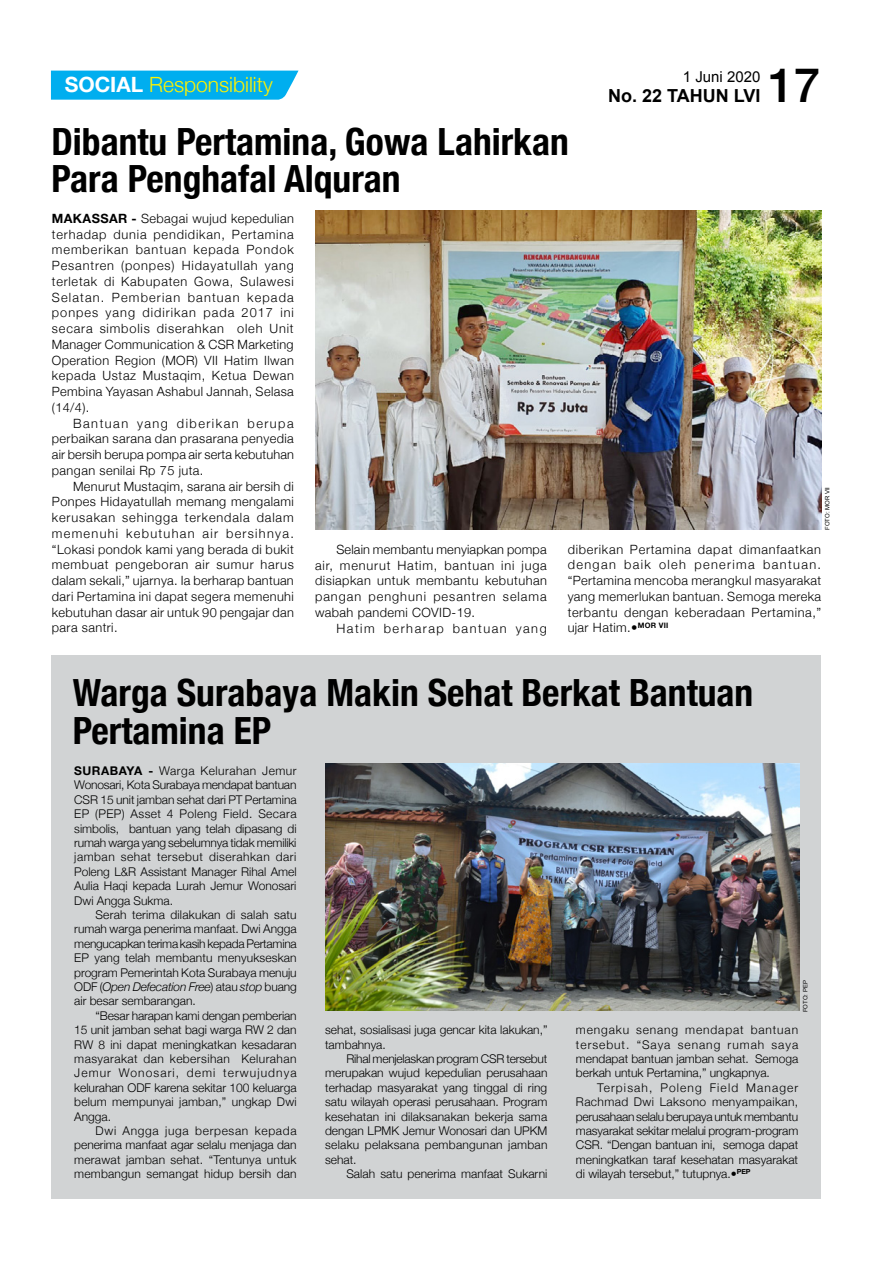
<style>
.page{position:relative;width:893px;height:1263px;background:#fff}
.page>*{position:absolute;margin:0;border:0;box-sizing:border-box;transform-origin:0 0}
.t1{font:500 47.25px "Helvetica Neue";color:#000}
.t2{font:700 condensed 37.5px/37.5px "Helvetica Neue";color:#000}
.t3{font:300 21px "Helvetica Neue";color:#fff200}
.t4{font:700 18px "Arial";color:#000}
.t5{font:15px "Arial";color:#000}
.t6{font:300 12.75px/15.8px "Helvetica Neue";letter-spacing:.03em;color:#000;text-align:justify}
.t7{font:300 12.75px "Helvetica Neue";letter-spacing:.12em;color:#000}
.t8{font:300 12px/14.4px "Helvetica Neue";color:#000;text-align:justify}
.t9{font:6px "Arial";color:#000}
.s1{font-weight:700;color:#fff}
.s2{font-weight:700}
.s3{font-style:italic}
</style>
<div class="page">
<svg style="left:50px;top:70px;width:249px;height:30px;background:#11b3f0"></svg>
<div style="left:51px;top:655px;width:770px;height:544px;background:#d1d3d4"></div>
<img style="left:325px;top:763px;width:475px;height:248px">
<img style="left:315px;top:211px;width:506px;height:319px">
<h3 class="t3" style="left:65px;top:68px;width:210px"><span class="s1">SOCIAL</span> Responsibility</h3>
<h2 class="t2" style="left:51px;top:120px;width:519px">Dibantu Pertamina, Gowa Lahirkan<br>Para Penghafal Alquran</h2>
<p class="t5" style="left:683px;top:67px;width:79px">1 Juni 2020</p>
<h3 class="t4" style="left:608px;top:84px;width:154px">No. 22 TAHUN LVI</h3>
<h1 class="t1" style="left:768px;top:47px;width:54px">17</h1>
<p class="t6" style="left:52px;top:210px;width:244px"><span class="s2">MAKASSAR -</span> Sebagai wujud kepedulian terhadap dunia pendidikan, Pertamina memberikan bantuan kepada Pondok Pesantren (ponpes) Hidayatullah yang terletak di Kabupaten Gowa, Sulawesi Selatan. Pemberian bantuan kepada ponpes yang didirikan pada 2017 ini secara simbolis diserahkan oleh Unit Manager Communication &amp; CSR Marketing Operation Region (MOR) VII Hatim Ilwan kepada Ustaz Mustaqim, Ketua Dewan Pembina Yayasan Ashabul Jannah, Selasa (14/4).</p>
<p class="t6" style="left:52px;top:414px;width:243px;text-indent:21px">Bantuan yang diberikan berupa perbaikan sarana dan prasarana penyedia air bersih berupa pompa air serta kebutuhan pangan senilai Rp 75 juta.</p>
<p class="t6" style="left:52px;top:477px;width:244px;text-indent:21px">Menurut Mustaqim, sarana air bersih di Ponpes Hidayatullah memang mengalami kerusakan sehingga terkendala dalam memenuhi kebutuhan air bersihnya. “Lokasi pondok kami yang berada di bukit membuat pengeboran air sumur harus dalam sekali,” ujarnya. Ia berharap bantuan dari Pertamina ini dapat segera memenuhi kebutuhan dasar air untuk 90 pengajar dan para santri.</p>
<p class="t6" style="left:315px;top:540px;width:233px;text-indent:21px">Selain membantu menyiapkan pompa air, menurut Hatim, bantuan ini juga disiapkan untuk membantu kebutuhan pangan penghuni pesantren selama wabah pandemi COVID-19.</p>
<p class="t7" style="left:336px;top:618px;width:212px">Hatim berharap bantuan yang</p>
<p class="t9" style="left:823px;top:530px;width:44px;rotate:-90deg">FOTO: MOR VII</p>
<p class="t6" style="left:568px;top:540px;width:255px">diberikan Pertamina dapat dimanfaatkan dengan baik oleh penerima bantuan. “Pertamina mencoba merangkul masyarakat yang memerlukan bantuan. Semoga mereka terbantu dengan keberadaan Pertamina,” ujar Hatim.•<sup>MOR</sup> <sup>VII</sup></p>
<h2 class="t2" style="left:73px;top:671px;width:682px">Warga Surabaya Makin Sehat Berkat Bantuan<br>Pertamina EP</h2>
<p class="t8" style="left:74px;top:763px;width:224px"><span class="s2">SURABAYA -</span> Warga Kelurahan Jemur Wonosari, Kota Surabaya mendapat bantuan CSR 15 unit jamban sehat dari PT Pertamina EP (PEP) Asset 4 Poleng Field. Secara simbolis, bantuan yang telah dipasang di rumah warga yang sebelumnya tidak memiliki jamban sehat tersebut diserahkan dari Poleng L&amp;R Assistant Manager Rihal Amel Aulia Haqi kepada Lurah Jemur Wonosari Dwi Angga Sukma.</p>
<p class="t8" style="left:74px;top:907px;width:224px;text-indent:21px">Serah terima dilakukan di salah satu rumah warga penerima manfaat. Dwi Angga mengucapkan terima kasih kepada Pertamina EP yang telah membantu menyukseskan program Pemerintah Kota Surabaya menuju ODF (<span class="s3">Open Defecation Free</span>) atau <span class="s3">stop</span> buang air besar sembarangan.</p>
<p class="t8" style="left:74px;top:1007px;width:224px;text-indent:21px">“Besar harapan kami dengan pemberian 15 unit jamban sehat bagi warga RW 2 dan RW 8 ini dapat meningkatkan kesadaran masyarakat dan kebersihan Kelurahan Jemur Wonosari, demi terwujudnya kelurahan ODF karena sekitar 100 keluarga belum mempunyai jamban,” ungkap Dwi Angga.</p>
<p class="t8" style="left:74px;top:1123px;width:224px;text-indent:21px">Dwi Angga juga berpesan kepada penerima manfaat agar selalu menjaga dan merawat jamban sehat. “Tentunya untuk membangun semangat hidup bersih dan</p>
<p class="t8" style="left:325px;top:1022px;width:224px">sehat, sosialisasi juga gencar kita lakukan,” tambahnya.</p>
<p class="t8" style="left:325px;top:1051px;width:224px;text-indent:21px">Rihal menjelaskan program CSR tersebut merupakan wujud kepedulian perusahaan terhadap masyarakat yang tinggal di ring satu wilayah operasi perusahaan. Program kesehatan ini dilaksanakan bekerja sama dengan LPMK Jemur Wonosari dan UPKM selaku pelaksana pembangunan jamban sehat.</p>
<p class="t8" style="left:346px;top:1166px;width:203px">Salah satu penerima manfaat Sukarni</p>
<p class="t9" style="left:801px;top:1012px;width:33px;rotate:-90deg">FOTO: PEP</p>
<p class="t8" style="left:576px;top:1022px;width:224px">mengaku senang mendapat bantuan tersebut. “Saya senang rumah saya mendapat bantuan jamban sehat. Semoga berkah untuk Pertamina,” ungkapnya.</p>
<p class="t8" style="left:576px;top:1079px;width:224px;text-indent:21px">Terpisah, Poleng Field Manager Rachmad Dwi Laksono menyampaikan, perusahaan selalu berupaya untuk membantu masyarakat sekitar melalui program-program CSR. “Dengan bantuan ini, semoga dapat meningkatkan taraf kesehatan masyarakat di wilayah tersebut,” tutupnya.•<sup>PEP</sup></p>
</div>
